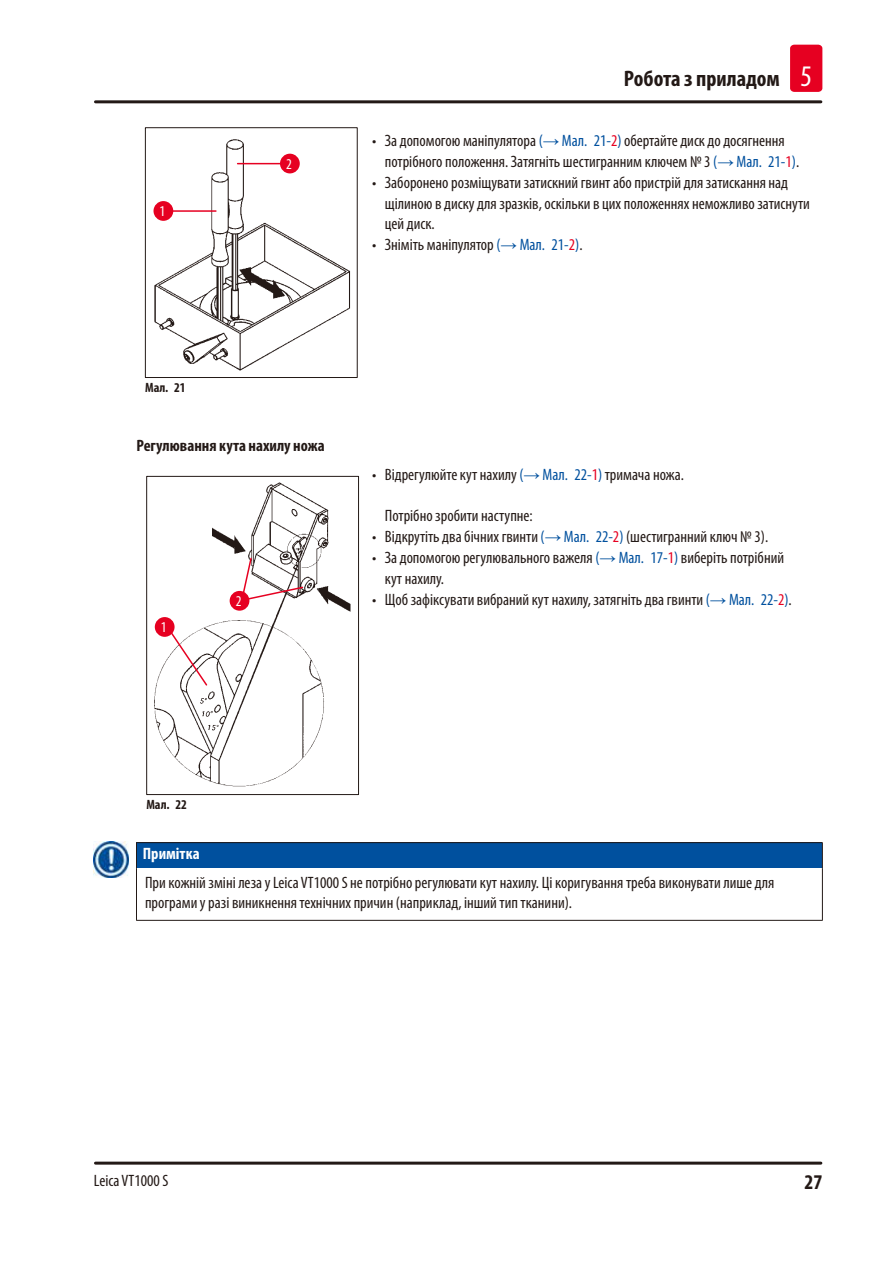
<style>
.page{position:relative;width:893px;height:1263px;background:#fff}
.page>*{position:absolute;margin:0;border:0;box-sizing:border-box;transform-origin:0 0}
.t1{font:700 condensed 22.5px "Myriad Pro";color:#231916}
.t2{font:700 condensed 21px "Myriad Pro";color:#231916}
.Source_of_danger{font:condensed 16.5px/20.9px "Myriad Pro";color:#231916}
.Subheading{font:700 condensed 16.5px "Myriad Pro";color:#231916}
.Signalword__no_use_a{font:700 condensed 16.5px "Myriad Pro";color:#fff}
.t3{font:condensed 15px "Myriad Pro";color:#fff}
.t4{font:700 condensed 13.5px "Myriad Pro";color:#231916}
.s1{font-weight:400;font-size:30px;color:#fff}
.s2{color:#00509e}
.s3{font-family:"Arial";font-stretch:normal;color:#00509e}
.s4{color:#e60021}
</style>
<div class="page">
<hr style="left:95px;top:100px;width:726px;height:3px;background:#231916">
<hr style="left:95px;top:1161px;width:726px;height:3px;background:#231916">
<div style="left:790px;top:45px;width:32px;height:47px;background:#e60021;border-radius:4px"></div>
<img style="left:145px;top:127px;width:212px;height:251px">
<div style="left:280px;top:154px;width:20px;height:19px;background:#e60021;border-radius:50%"></div>
<hr style="left:238px;top:163px;width:45px;height:1px;background:#e60021">
<div style="left:153px;top:201px;width:20px;height:20px;background:#e60021;border-radius:50%"></div>
<hr style="left:171px;top:210px;width:45px;height:2px;background:#e60021">
<img style="left:146px;top:476px;width:213px;height:319px">
<div style="left:155px;top:617px;width:20px;height:20px;background:#e60021;border-radius:50%"></div>
<svg style="left:168px;top:629px;width:41px;height:58px"></svg>
<div style="left:230px;top:591px;width:19px;height:20px;background:#e60021;border-radius:50%"></div>
<svg style="left:242px;top:557px;width:62px;height:44px"></svg>
<div style="left:136px;top:843px;width:686px;height:25px;background:#00509e"></div>
<hr style="left:136px;top:868px;width:1px;height:52px;background:#231916">
<hr style="left:822px;top:868px;width:1px;height:52px;background:#231916">
<hr style="left:136px;top:920px;width:687px;height:1px;background:#231916">
<hr style="left:136px;top:842px;width:687px;height:1px;background:#231916">
<svg style="left:136px;top:843px;width:1px;height:25px"></svg>
<svg style="left:822px;top:843px;width:1px;height:25px"></svg>
<img style="left:94px;top:841px;width:35px;height:36px">
<p class="t3" style="left:160px;top:202px;width:7px">1</p>
<p class="t3" style="left:286px;top:155px;width:7px">2</p>
<h1 class="t1" style="left:624px;top:65px;width:190px">Робота з приладом <span class="s1">5</span></h1>
<p class="Source_of_danger" style="left:385px;top:130px;width:416px;text-indent:-13px">• За допомогою маніпулятора <span class="s2">(</span><span class="s3">→</span> <span class="s2">Мал. 21‑</span><span class="s4">2</span><span class="s2">)</span> обертайте диск до досягнення потрібного положення. Затягніть шестигранним ключем № 3 <span class="s2">(</span><span class="s3">→</span> <span class="s2">Мал. 21‑</span><span class="s4">1</span><span class="s2">)</span>.</p>
<p class="Source_of_danger" style="left:385px;top:172px;width:427px;text-indent:-13px">• Заборонено розміщувати затискний гвинт або пристрій для затискання над щілиною в диску для зразків, оскільки в цих положеннях неможливо затиснути цей диск.</p>
<p class="Source_of_danger" style="left:372px;top:234px;width:212px">• Зніміть маніпулятор <span class="s2">(</span><span class="s3">→</span> <span class="s2">Мал. 21‑</span><span class="s4">2</span><span class="s2">)</span>.</p>
<p class="t4" style="left:145px;top:379px;width:42px">Мал. 21</p>
<p class="Subheading" style="left:136px;top:435px;width:190px">Регулювання кута нахилу ножа</p>
<p class="t3" style="left:161px;top:618px;width:7px">1</p>
<p class="t3" style="left:236px;top:592px;width:7px">2</p>
<p class="Source_of_danger" style="left:372px;top:463px;width:314px">• Відрегулюйте кут нахилу <span class="s2">(</span><span class="s3">→</span> <span class="s2">Мал. 22‑</span><span class="s4">1</span><span class="s2">)</span> тримача ножа.</p>
<p class="Source_of_danger" style="left:385px;top:505px;width:149px">Потрібно зробити наступне:</p>
<p class="Source_of_danger" style="left:372px;top:526px;width:398px">• Відкрутіть два бічних гвинти <span class="s2">(</span><span class="s3">→</span> <span class="s2">Мал. 22‑</span><span class="s4">2</span><span class="s2">)</span> (шестигранний ключ № 3).</p>
<p class="Source_of_danger" style="left:385px;top:547px;width:401px;text-indent:-13px">• За допомогою регулювального важеля <span class="s2">(</span><span class="s3">→</span> <span class="s2">Мал. 17‑</span><span class="s4">1</span><span class="s2">)</span> виберіть потрібний кут нахилу.</p>
<p class="Source_of_danger" style="left:372px;top:589px;width:421px">• Щоб зафіксувати вибраний кут нахилу, затягніть два гвинти <span class="s2">(</span><span class="s3">→</span> <span class="s2">Мал. 22‑</span><span class="s4">2</span><span class="s2">)</span>.</p>
<p class="t4" style="left:146px;top:796px;width:42px">Мал. 22</p>
<p class="Signalword__no_use_a" style="left:143px;top:843px;width:58px">Примітка</p>
<p class="Source_of_danger" style="left:145px;top:872px;width:631px;line-height:19.8px">При кожній зміні леза у Leica VT1000 S не потрібно регулювати кут нахилу. Ці коригування треба виконувати лише для програми у разі виникнення технічних причин (наприклад, інший тип тканини).</p>
<p class="Source_of_danger" style="left:94px;top:1170px;width:76px">Leica VT1000 S</p>
<p class="t2" style="left:804px;top:1169px;width:19px">27</p>
</div>
